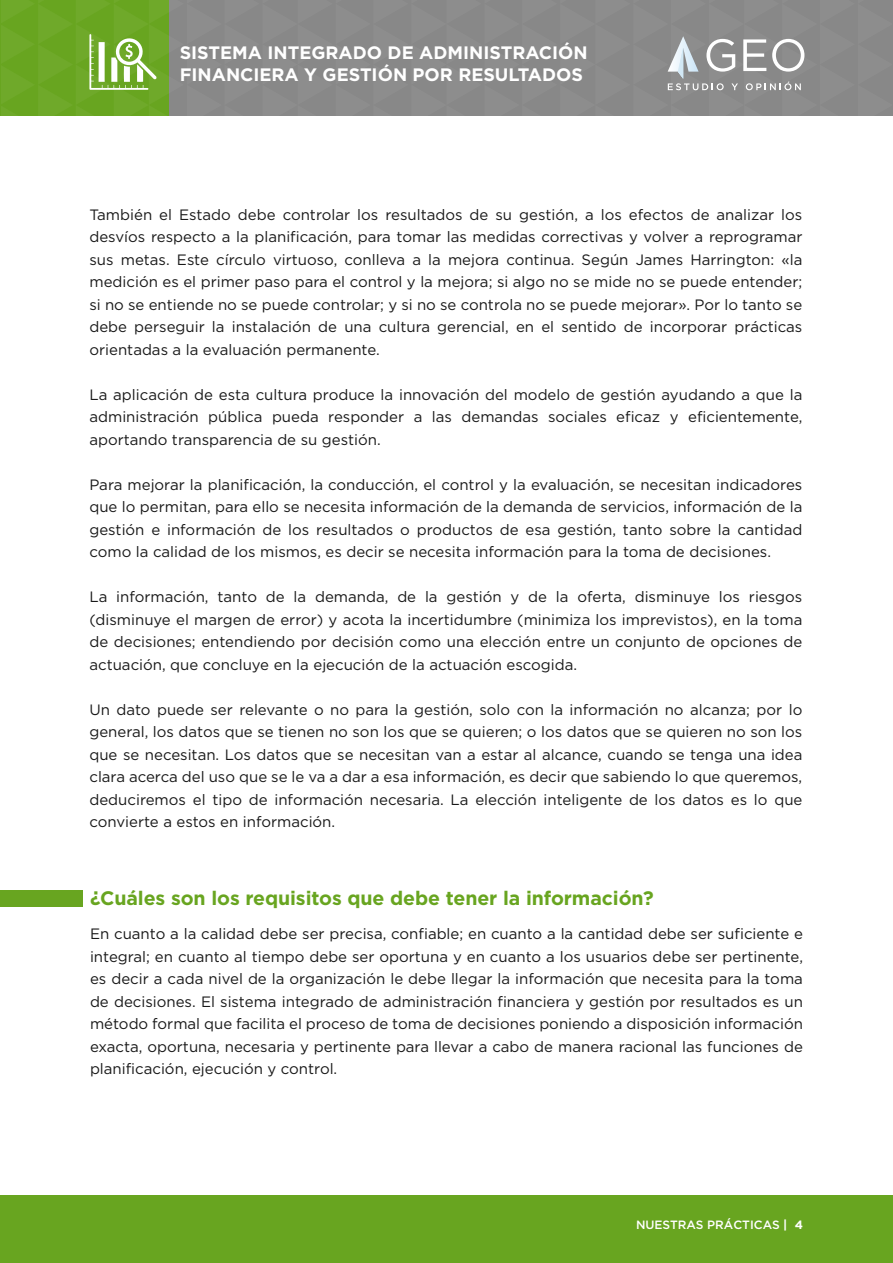
<style>
.page{position:relative;width:893px;height:1263px;background:#fff}
.page>*{position:absolute;margin:0;border:0;box-sizing:border-box;transform-origin:0 0}
.t1{font:700 19.5px "Gotham";letter-spacing:-.005em;color:#68a520}
.t2{font:700 18px/21.8px "Gotham";color:#fff}
.t3{font:15px/22.5px "Gotham";color:#191919;text-align:justify}
.t4{font:700 15px "Gotham";color:#fff}
.t5{font:500 12px "Gotham";color:#fff}
.s1{font-weight:700}
</style>
<div class="page">
<div style="left:0;top:1196px;width:893px;height:67px;background:#68a520"></div>
<div style="left:0;top:890px;width:83px;height:17px;background:#68a520"></div>
<svg style="left:2px;top:0;width:889px;height:116px;background:#87927b"></svg>
<p class="t2" style="left:180px;top:42px;width:409px">SISTEMA INTEGRADO DE ADMINISTRACIÓN<br>FINANCIERA Y GESTIÓN POR RESULTADOS</p>
<p class="t3" style="left:89px;top:203px;width:714px">También el Estado debe controlar los resultados de su gestión, a los efectos de analizar los desvíos respecto a la planificación, para tomar las medidas correctivas y volver a reprogramar sus metas. Este círculo virtuoso, conlleva a la mejora continua. Según James Harrington: «la medición es el primer paso para el control y la mejora; si algo no se mide no se puede entender; si no se entiende no se puede controlar; y si no se controla no se puede mejorar». Por lo tanto se debe perseguir la instalación de una cultura gerencial, en el sentido de incorporar prácticas orientadas a la evaluación permanente.</p>
<p class="t3" style="left:89px;top:383px;width:714px">La aplicación de esta cultura produce la innovación del modelo de gestión ayudando a que la administración pública pueda responder a las demandas sociales eficaz y eficientemente, aportando transparencia de su gestión.</p>
<p class="t3" style="left:89px;top:473px;width:714px">Para mejorar la planificación, la conducción, el control y la evaluación, se necesitan indicadores que lo permitan, para ello se necesita información de la demanda de servicios, información de la gestión e información de los resultados o productos de esa gestión, tanto sobre la cantidad como la calidad de los mismos, es decir se necesita información para la toma de decisiones.</p>
<p class="t3" style="left:89px;top:585px;width:714px">La información, tanto de la demanda, de la gestión y de la oferta, disminuye los riesgos (disminuye el margen de error) y acota la incertidumbre (minimiza los imprevistos), en la toma de decisiones; entendiendo por decisión como una elección entre un conjunto de opciones de actuación, que concluye en la ejecución de la actuación escogida.</p>
<p class="t3" style="left:89px;top:698px;width:714px">Un dato puede ser relevante o no para la gestión, solo con la información no alcanza; por lo general, los datos que se tienen no son los que se quieren; o los datos que se quieren no son los que se necesitan. Los datos que se necesitan van a estar al alcance, cuando se tenga una idea clara acerca del uso que se le va a dar a esa información, es decir que sabiendo lo que queremos, deduciremos el tipo de información necesaria. La elección inteligente de los datos es lo que convierte a estos en información.</p>
<h1 class="t1" style="left:90px;top:887px;width:565px">¿Cuáles son los requisitos que debe tener la información?</h1>
<p class="t3" style="left:90px;top:922px;width:714px">En cuanto a la calidad debe ser precisa, confiable; en cuanto a la cantidad debe ser suficiente e integral; en cuanto al tiempo debe ser oportuna y en cuanto a los usuarios debe ser pertinente, es decir a cada nivel de la organización le debe llegar la información que necesita para la toma de decisiones. El sistema integrado de administración financiera y gestión por resultados es un método formal que facilita el proceso de toma de decisiones poniendo a disposición información exacta, oportuna, necesaria y pertinente para llevar a cabo de manera racional las funciones de planificación, ejecución y control.</p>
<p class="t5" style="left:636px;top:1218px;width:168px">NUESTRAS PRÁCTICAS <span class="s1">| 4</span></p>
<p class="t4" style="left:782px;top:1222px;width:22px">| 1</p>
</div>
